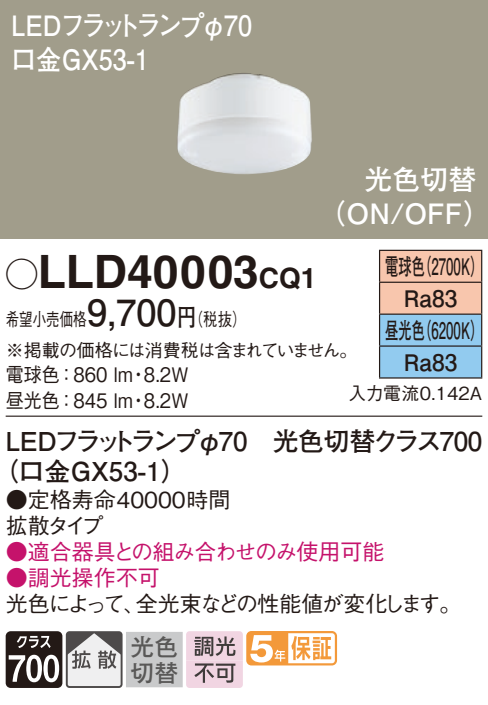
<style>
.page{position:relative;width:488px;height:705px;background:#fff}
.page>*{position:absolute;margin:0;border:0;box-sizing:border-box;transform-origin:0 0}
.t1{font:700 46px "Helvetica LT Std";color:#231916}
.t2{font:700 36px "Futo Go B101 Pro";color:#231916}
.t3{font:700 28px/34px "Futo Go B101 Pro";letter-spacing:-.06em;color:#fff;scale:.9 1}
.t4{font:700 28px/34px "Futo Go B101 Pro";color:#fff}
.t5{font:700 28px "Helvetica LT Std";color:#231916}
.t6{font:700 26px/30px "Futo Go B101 Pro";letter-spacing:-.05em;color:#231916}
.t7{font:24px/26px "Futo Go B101 Pro Bold 90 pv RKSJ H";color:#595857}
.t8{font:700 22.8px/32px "Futo Go B101 Pro";color:#231916;scale:.58 1}
.t9{font:700 22.8px "Futo Go B101 Pro";color:#231916}
.t10{font:500 22px/26px "Gothic BBB Pro";color:#231916}
.t11{font:500 22px "Gothic BBB Pro";letter-spacing:-.045em;color:#c5126b}
.t12{font:500 22px "Gothic BBB Pro";letter-spacing:-.05em;color:#231916}
.t13{font:500 22px "Gothic BBB Pro";color:#c5126b}
.t14{font:500 20px "Gothic BBB Pro";color:#231916;scale:.9 1}
.t15{font:500 18px/31.6px "Gothic BBB Pro";letter-spacing:-.03em;color:#231916;scale:.75 1}
.t16{font:500 18px "Gothic BBB Pro";color:#231916}
.t17{font:500 18px "Gothic BBB Pro";letter-spacing:-.03em;color:#231916;scale:.8 1}
.s1{font-family:"Ford Classification 1";font-weight:400;font-size:32px}
.s2{font-family:"Futo Go B101 Pro";font-weight:700;font-size:24px}
</style>
<div class="page">
<div style="left:0;top:0;width:488px;height:238px;background:#a19d8b"></div>
<img style="left:177px;top:73px;width:135px;height:102px">
<svg style="left:380px;top:251px;width:101px;height:126px;background:#c2c6cb"></svg>
<hr style="left:379px;top:249px;width:103px;height:2px;background:#231916">
<hr style="left:379px;top:251px;width:1px;height:30px;background:#231916">
<hr style="left:481px;top:251px;width:1px;height:30px;background:#231916">
<hr style="left:379px;top:281px;width:103px;height:2px;background:#231916">
<hr style="left:379px;top:283px;width:1px;height:30px;background:#231916">
<hr style="left:481px;top:283px;width:1px;height:30px;background:#231916">
<hr style="left:379px;top:313px;width:103px;height:1px;background:#231916">
<hr style="left:379px;top:314px;width:1px;height:31px;background:#231916">
<hr style="left:481px;top:314px;width:1px;height:31px;background:#231916">
<hr style="left:379px;top:345px;width:103px;height:1px;background:#231916">
<hr style="left:379px;top:346px;width:1px;height:31px;background:#231916">
<hr style="left:481px;top:346px;width:1px;height:31px;background:#231916">
<hr style="left:379px;top:377px;width:103px;height:1px;background:#231916">
<hr style="left:6px;top:415px;width:476px;height:1px;background:#231916">
<svg style="left:6px;top:631px;width:113px;height:56px"></svg>
<div style="left:66px;top:630px;width:56px;height:57px;border:2px solid #4d4a4a;border-radius:3px"></div>
<div style="left:127px;top:632px;width:55px;height:54px;background:#c9cacb"></div>
<div style="left:126px;top:631px;width:57px;height:55px;border:1px solid #c9cacb"></div>
<svg style="left:186px;top:631px;width:151px;height:56px"></svg>
<p class="t3" style="left:11px;top:5px;width:269px">LEDフラットランプφ70口金GX53-1</p>
<p class="t4" style="left:317px;top:158px;width:175px;text-indent:47px">光色切替（ON/OFF(</p>
<h1 class="t1" style="left:6px;top:243px;width:254px"><span class="s1">A</span>LLD40003</h1>
<p class="t17" style="left:177px;top:304px;width:88px">（<span class="s2">円</span>税抜(</p>
<p class="t8" style="left:418px;top:247px;width:115px">（2700 (K</p>
<p class="t8" style="left:385px;top:247px;width:70px">電球色</p>
<p class="t9" style="left:403px;top:280px;width:55px">Ra83</p>
<p class="t8" style="left:418px;top:311px;width:115px">（6200 (K</p>
<p class="t5" style="left:259px;top:261px;width:59px">CQ1</p>
<h2 class="t2" style="left:87px;top:283px;width:91px">9,700</h2>
<p class="t15" style="left:6px;top:300px;width:470px">希望小売価格<br>※掲載の価格には消費税は含まれていません。</p>
<p class="t14" style="left:144px;top:357px;width:51px">8.2W</p>
<p class="t8" style="left:403px;top:311px;width:94px;text-indent:-19px">昼光色<br>Ra83</p>
<p class="t16" style="left:348px;top:378px;width:135px">入力電流0.142A</p>
<p class="t6" style="left:-8px;top:422px;width:491px;text-indent:14px">LEDフラットランプφ70　光色切替クラス700（口金GX53-1(</p>
<p class="t10" style="left:6px;top:483px;width:226px">●定格寿命40000時間拡散タイプ</p>
<p class="t11" style="left:6px;top:533px;width:380px">●適合器具との組み合わせのみ使用可能</p>
<p class="t13" style="left:6px;top:559px;width:156px">●調光操作不可</p>
<p class="t12" style="left:136px;top:585px;width:327px">全光束などの性能値が変化します。</p>
<p class="t14" style="left:6px;top:357px;width:143px">電球色：860 lm</p>
<p class="t14" style="left:129px;top:357px;width:21px">・</p>
<p class="t14" style="left:6px;top:383px;width:143px">昼光色：845 lm</p>
<p class="t14" style="left:144px;top:383px;width:51px">8.2W</p>
<p class="t14" style="left:129px;top:383px;width:21px">・</p>
<p class="t10" style="left:6px;top:587px;width:141px">光色によって、</p>
<p class="t7" style="left:130px;top:630px;width:49px">光色切替</p>
</div>
